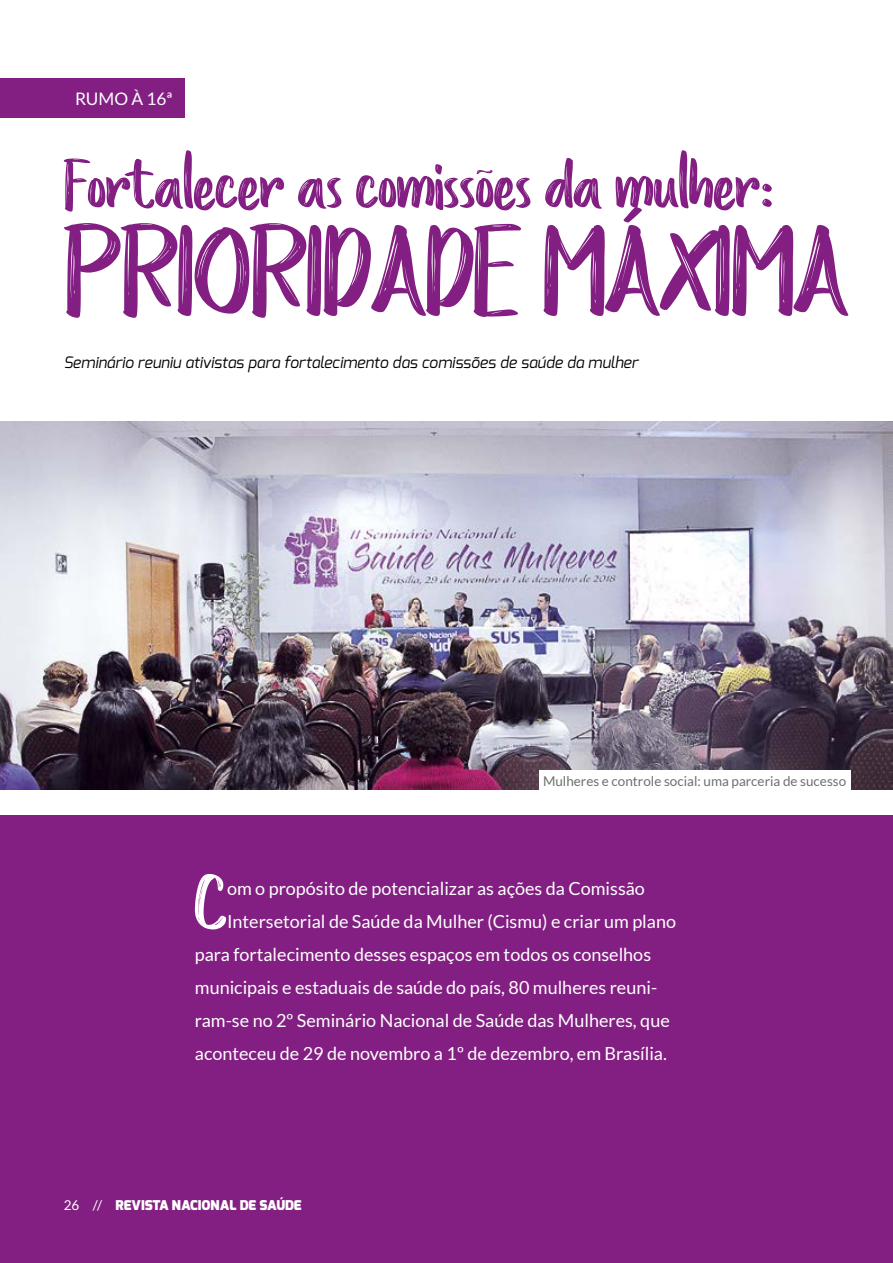
<style>
.page{position:relative;width:893px;height:1263px;background:#fff}
.page>*{position:absolute;margin:0;border:0;box-sizing:border-box;transform-origin:0 0}
.t1{font:117px "Love Story Rough";letter-spacing:-.01em;color:#831f82}
.t2{font:78.9px "Love Story Rough";color:#fff}
.t3{font:66px "Love Story Rough";color:#831f82}
.t4{font:18px "Lato";color:#fff}
.t5{font:17.25px "Lato";color:#fff}
.t6{font:italic 15.75px "Exo";color:#000}
.t7{font:13.5px "Lato";color:#706f6f}
.t8{font:900 13.5px "Exo";color:#fff}
.s1{font-family:"Lato";font-weight:400}
</style>
<div class="page">
<div style="left:0;top:816px;width:893px;height:447px;background:#831f82"></div>
<img style="left:0;top:421px;width:893px;height:368px">
<div style="left:0;top:79px;width:185px;height:39px;background:#831f82"></div>
<div style="left:539px;top:771px;width:311px;height:19px;background:#fff"></div>
<p class="t5" style="left:75px;top:89px;width:99px">RUMO À 16ª</p>
<h3 class="t3" style="left:64px;top:139px;width:712px">Fortalecer as comissões da mulher:</h3>
<h1 class="t1" style="left:64px;top:189px;width:787px">PRIORIDADE MÁXIMA</h1>
<p class="t6" style="left:64px;top:353px;width:576px">Seminário reuniu ativistas para fortalecimento das comissões de saúde da mulher</p>
<p class="t7" style="left:543px;top:773px;width:305px">Mulheres e controle social: uma parceria de sucesso</p>
<h2 class="t2" style="left:195px;top:846px;width:34px">C</h2>
<p class="t4" style="left:227px;top:878px;width:419px">om o propósito de potencializar as ações da Comissão</p>
<p class="t4" style="left:227px;top:911px;width:451px">Intersetorial de Saúde da Mulher (Cismu) e criar um plano</p>
<p class="t4" style="left:195px;top:944px;width:458px">para fortalecimento desses espaços em todos os conselhos</p>
<p class="t4" style="left:195px;top:977px;width:464px">municipais e estaduais de saúde do país, 80 mulheres reuni-</p>
<p class="t4" style="left:195px;top:1010px;width:476px">ram-se no 2º Seminário Nacional de Saúde das Mulheres, que</p>
<p class="t4" style="left:195px;top:1043px;width:473px">aconteceu de 29 de novembro a 1º de dezembro, em Brasília.</p>
<p class="t8" style="left:64px;top:1197px;width:239px"><span class="s1">26 //</span> REVISTA NACIONAL DE SAÚDE</p>
</div>
